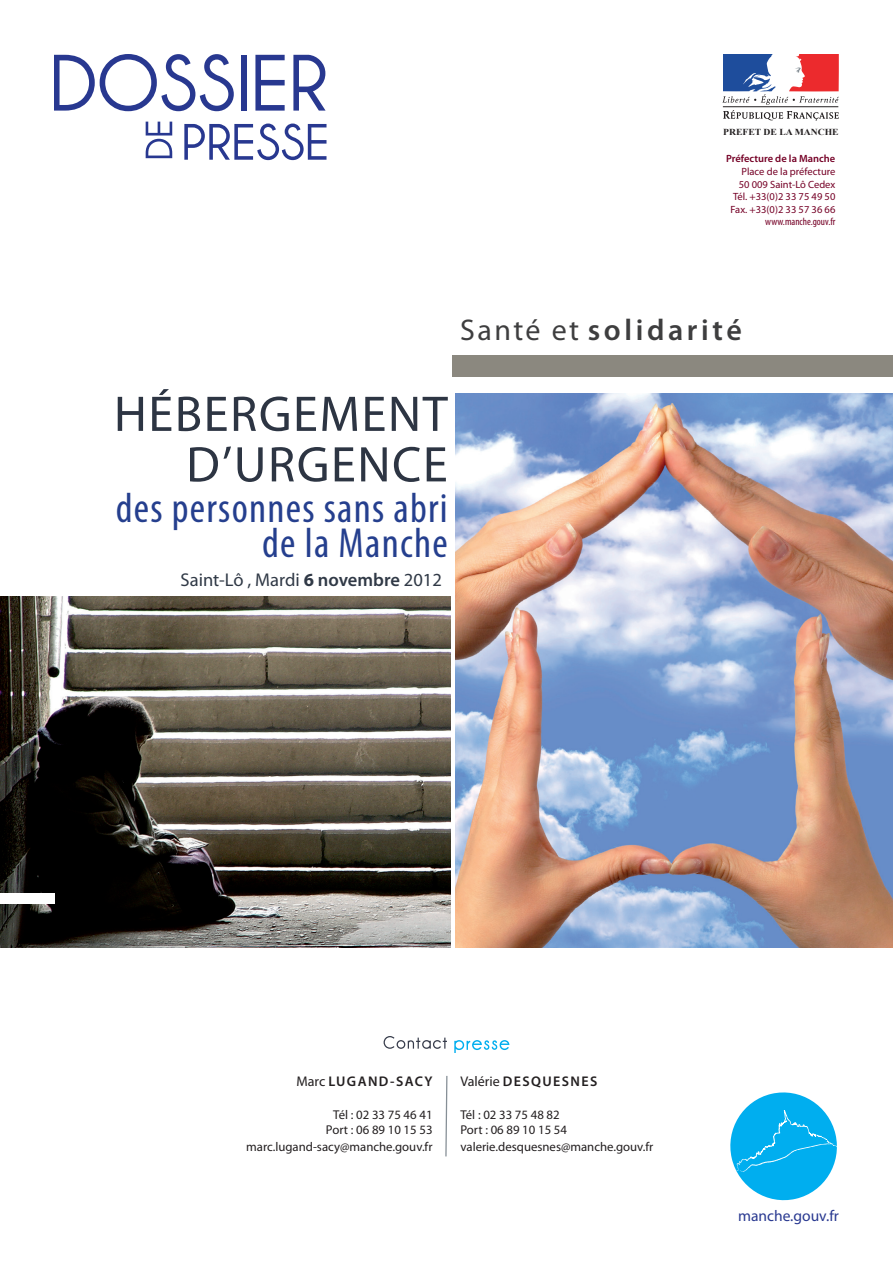
<style>
.page{position:relative;width:893px;height:1263px;background:#fff}
.page>*{position:absolute;margin:0;border:0;box-sizing:border-box;transform-origin:0 0}
.t1{font:50.55px/50.6px "Myriad Pro";letter-spacing:.03em;color:#2d3543;text-align:right}
.t2{font:condensed 42.15px/35.1px "Myriad Pro";letter-spacing:.03em;color:#253f8e;text-align:right}
.t3{font:600 30px "Myriad Pro";letter-spacing:.12em;color:#3e3e3f}
.t4{font:18.6px "Myriad Pro";color:#303946}
.t5{font:15.6px "Myriad Pro";color:#283890}
.t6{font:600 14.1px "Myriad Pro";letter-spacing:.1em;color:#231f20}
.t7{font:12.75px/15.3px "Myriad Pro";color:#231f20;text-align:center}
.t8{font:10.5px/12.6px "Myriad Pro";color:#750026;text-align:right}
.t9{font:600 10.5px "Myriad Pro";color:#750026}
.t10{font:condensed 10.5px "Myriad Pro";color:#750026}
.t11{font:700 9.15px "Times New Roman";color:#231f20;scale:1.06 1}
.s1{font-weight:400}
.s2{font-weight:700}
.s3{font-weight:600}
</style>
<div class="page">
<svg style="left:146px;top:122px;width:26px;height:36px"></svg>
<svg style="left:184px;top:124px;width:142px;height:36px"></svg>
<svg style="left:54px;top:54px;width:180px;height:57px"></svg>
<div style="left:241px;top:55px;width:5px;height:56px;background:#283890"></div>
<svg style="left:255px;top:55px;width:30px;height:56px"></svg>
<svg style="left:293px;top:55px;width:33px;height:56px"></svg>
<svg style="left:722px;top:54px;width:117px;height:67px"></svg>
<svg style="left:730px;top:1092px;width:107px;height:109px"></svg>
<img style="left:0;top:596px;width:451px;height:351px">
<svg style="left:445px;top:1076px;width:3px;height:81px"></svg>
<svg style="left:384px;top:1036px;width:63px;height:13px"></svg>
<svg style="left:454px;top:1040px;width:55px;height:13px"></svg>
<div style="left:453px;top:355px;width:440px;height:21px;background:#8b887f"></div>
<img style="left:455px;top:393px;width:438px;height:554px">
<div style="left:0;top:893px;width:54px;height:11px;background:#fff"></div>
<p class="t11" style="left:723px;top:125px;width:110px">PREFET DE LA MANCHE</p>
<p class="t9" style="left:726px;top:152px;width:111px">Préfecture de la Manche</p>
<p class="t8" style="left:731px;top:165px;width:106px">Place de la préfecture<br>50 009 Saint-Lô Cedex<br>Tél. +33(0)2 33 75 49 50<br>Fax. +33(0)2 33 57 36 66</p>
<p class="t10" style="left:765px;top:215px;width:72px">www.manche.gouv.fr</p>
<h3 class="t3" style="left:460px;top:311px;width:283px"><span class="s1">Santé et</span> solidarité</h3>
<h1 class="t1" style="left:114px;top:388px;width:335px">HÉBERGEMENT<br>D’URGENCE</h1>
<h2 class="t2" style="left:116px;top:490px;width:333px">des personnes sans abri de la Manche</h2>
<h3 class="t4" style="left:181px;top:568px;width:263px">Saint-Lô , Mardi <span class="s2">6</span> <span class="s3">novembre</span> 2012</h3>
<p class="t6" style="left:296px;top:1073px;width:138px"><span class="s1">Marc</span> LUGAND-SACY</p>
<p class="t7" style="left:326px;top:1106px;width:108px">Tél : 02 33 75 46 41<br>Port : 06 89 10 15 53</p>
<p class="t7" style="left:246px;top:1139px;width:188px">marc.lugand-sacy@manche.gouv.fr</p>
<p class="t6" style="left:460px;top:1073px;width:139px"><span class="s1">Valérie</span> DESQUESNES</p>
<p class="t7" style="left:460px;top:1106px;width:108px;text-align:left">Tél : 02 33 75 48 82<br>Port : 06 89 10 15 54</p>
<p class="t7" style="left:460px;top:1139px;width:195px">valerie.desquesnes@manche.gouv.fr</p>
<p class="t5" style="left:738px;top:1206px;width:102px">manche.gouv.fr</p>
</div>
